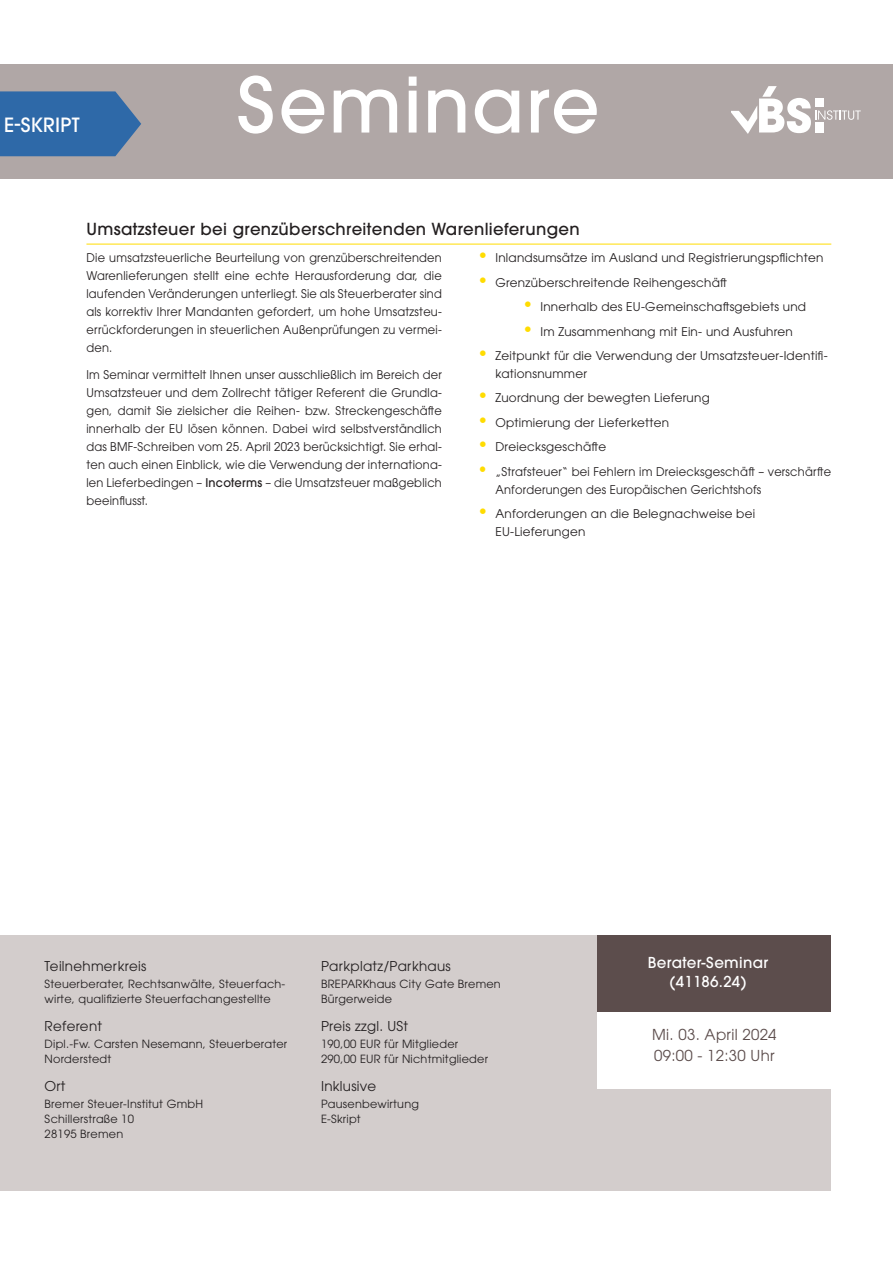
<style>
.page{position:relative;width:893px;height:1263px;background:#fff}
.page>*{position:absolute;margin:0;border:0;box-sizing:border-box;transform-origin:0 0}
.t1{font:500 75.75px "ITC Avant Garde Pro";letter-spacing:.02em;color:#fff}
.t2{font:500 19.5px "ITC Avant Garde Pro";letter-spacing:.02em;color:#fff}
.t3{font:500 16.5px "ITC Avant Garde Pro";letter-spacing:.02em;color:#231f20}
.t4{font:15px/21px "ITC Avant Garde Pro";letter-spacing:.02em;color:#5c4d4c}
.t5{font:500 15px/19.5px "ITC Avant Garde Pro";letter-spacing:.02em;color:#fff;text-align:center}
.t6{font:13.5px "ITC Avant Garde Pro";letter-spacing:.02em;color:#231f20}
.t7{font:12px/18px "ITC Avant Garde Pro";letter-spacing:.02em;color:#231f20;text-align:justify;scale:.95 1}
.t8{font:12px/18px "ITC Avant Garde Pro";letter-spacing:.02em;color:#231f20}
.t9{font:12px/18px "ITC Avant Garde Pro";letter-spacing:.02em;color:#231f20;scale:.96 1}
.t10{font:11.25px/15px "ITC Avant Garde Pro";letter-spacing:.02em;color:#231f20}
.s1{font-weight:500}
.s2{font-size:18px;color:#ffdc01}
</style>
<div class="page">
<div style="left:0;top:64px;width:893px;height:115px;background:#b0a7a6"></div>
<div style="left:0;top:935px;width:831px;height:256px;background:#d3cdcc"></div>
<div style="left:597px;top:1012px;width:234px;height:77px;background:#fff"></div>
<hr style="left:86px;top:244px;width:745px;height:1px;background:#ffdc01">
<svg style="left:0;top:91px;width:141px;height:65px;background:#3a6ea7"></svg>
<svg style="left:731px;top:86px;width:130px;height:48px"></svg>
<div style="left:597px;top:935px;width:234px;height:77px;background:#5c4d4c"></div>
<h2 class="t2" style="left:4px;top:112px;width:77px">E-SKRIPT</h2>
<h1 class="t1" style="left:237px;top:56px;width:364px">Seminare</h1>
<h3 class="t3" style="left:86px;top:219px;width:495px">Umsatzsteuer bei grenzüberschreitenden Warenlieferungen</h3>
<p class="t7" style="left:86px;top:249px;width:376px">Die umsatzsteuerliche Beurteilung von grenzüberschreitenden Warenlieferungen stellt eine echte Herausforderung dar, die laufenden Veränderungen unterliegt. Sie als Steuerberater sind als korrektiv Ihrer Mandanten gefordert, um hohe Umsatzsteu&shy;errückforderungen in steuerlichen Außenprüfungen zu vermei&shy;den.</p>
<p class="t7" style="left:86px;top:365px;width:376px">Im Seminar vermittelt Ihnen unser ausschließlich im Bereich der Umsatzsteuer und dem Zollrecht tätiger Referent die Grundla&shy;gen, damit Sie zielsicher die Reihen- bzw. Streckengeschäfte innerhalb der EU lösen können. Dabei wird selbstverständlich das BMF-Schreiben vom 25. April 2023 berücksichtigt. Sie erhal&shy;ten auch einen Einblick, wie die Verwendung der internationa&shy;len Lieferbedingen – <span class="s1">Incoterms</span> – die Umsatzsteuer maßgeblich beeinflusst.</p>
<p class="t8" style="left:477px;top:249px;width:347px"><span class="s2">•</span> Inlandsumsätze im Ausland und Registrierungspflichten</p>
<p class="t8" style="left:477px;top:273px;width:251px"><span class="s2">•</span> Grenzüberschreitende Reihengeschäft</p>
<p class="t8" style="left:522px;top:298px;width:285px"><span class="s2">•</span> Innerhalb des EU-Gemeinschaftsgebiets und</p>
<p class="t8" style="left:522px;top:322px;width:272px"><span class="s2">•</span> Im Zusammenhang mit Ein- und Ausfuhren</p>
<p class="t8" style="left:495px;top:346px;width:334px;text-indent:-18px"><span class="s2">•</span> Zeitpunkt für die Verwendung der Umsatzsteuer-Identifi&shy;kationsnummer</p>
<p class="t8" style="left:477px;top:389px;width:234px"><span class="s2">•</span> Zuordnung der bewegten Lieferung</p>
<p class="t8" style="left:477px;top:413px;width:193px"><span class="s2">•</span> Optimierung der Lieferketten</p>
<p class="t8" style="left:477px;top:438px;width:130px"><span class="s2">•</span> Dreiecksgeschäfte</p>
<p class="t9" style="left:495px;top:462px;width:351px;text-indent:-18px"><span class="s2">•</span> „Strafsteuer“ bei Fehlern im Dreiecksgeschäft – verschärfte<br>Anforderungen des Europäischen Gerichtshofs</p>
<p class="t8" style="left:495px;top:504px;width:261px;text-indent:-18px"><span class="s2">•</span> Anforderungen an die Belegnachweise bei<br>EU-Lieferungen</p>
<p class="t6" style="left:45px;top:958px;width:103px">Teilnehmerkreis</p>
<p class="t10" style="left:45px;top:976px;width:242px">Steuerberater, Rechtsanwälte, Steuerfach&shy;wirte, qualifizierte Steuerfachangestellte</p>
<p class="t6" style="left:45px;top:1017px;width:59px">Referent</p>
<p class="t10" style="left:45px;top:1036px;width:244px">Dipl.-Fw. Carsten Nesemann, Steuerberater<br>Norderstedt</p>
<p class="t6" style="left:45px;top:1077px;width:22px">Ort</p>
<p class="t10" style="left:45px;top:1096px;width:160px">Bremer Steuer-Institut GmbH<br>Schillerstraße 10<br>28195 Bremen</p>
<p class="t6" style="left:321px;top:958px;width:131px">Parkplatz/Parkhaus</p>
<p class="t10" style="left:321px;top:976px;width:181px">BREPARKhaus City Gate Bremen<br>Bürgerweide</p>
<p class="t6" style="left:321px;top:1017px;width:89px">Preis zzgl. USt</p>
<p class="t10" style="left:321px;top:1036px;width:169px">190,00 EUR für Mitglieder<br>290,00 EUR für Nichtmitglieder</p>
<p class="t6" style="left:321px;top:1077px;width:57px">Inklusive</p>
<p class="t10" style="left:321px;top:1096px;width:99px">Pausenbewirtung<br>E-Skript</p>
<p class="t5" style="left:648px;top:952px;width:122px">Berater-Seminar (41186.24)</p>
<p class="t4" style="left:652px;top:1024px;width:126px">Mi. 03. April 2024<br>09:00 - 12:30 Uhr</p>
</div>
